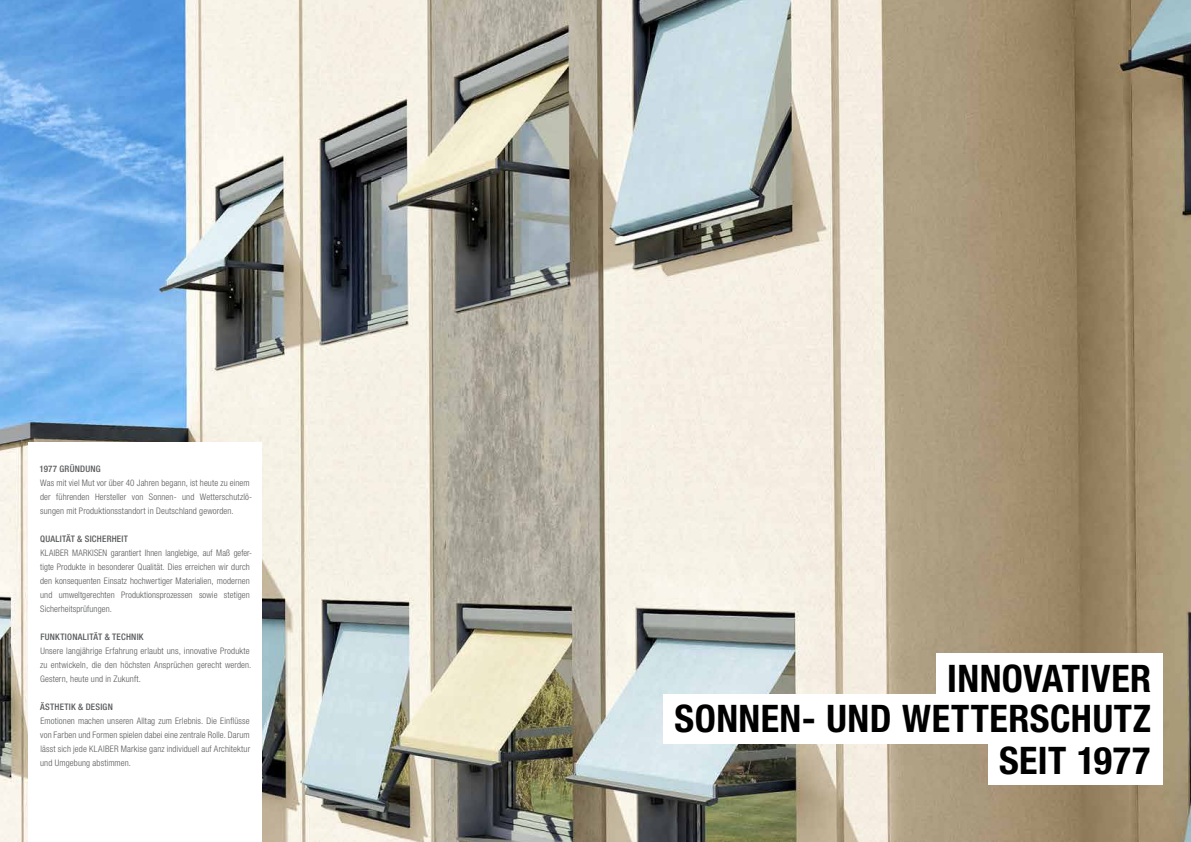
<style>
.page{position:relative;width:1191px;height:842px;background:#fff}
.page>*{position:absolute;margin:0;border:0;box-sizing:border-box;transform-origin:0 0}
.t1{font:700 condensed 38px/41.1px "Helvetica Neue LT Std";letter-spacing:.01em;color:#000;text-align:right}
.t2{font:300 condensed 9px/14px "Helvetica Neue LT Std";letter-spacing:.01em;color:#58595b}
.t3{font:500 condensed 9px "Helvetica Neue LT Std";letter-spacing:.025em;color:#58595b}
</style>
<div class="page">
<img style="left:0;top:0;width:1191px;height:842px">
<div style="left:28px;top:443px;width:233px;height:399px;background:#fff"></div>
<div style="left:936px;top:653px;width:226px;height:50px;background:#fff"></div>
<div style="left:663px;top:694px;width:499px;height:50px;background:#fff"></div>
<div style="left:987px;top:735px;width:175px;height:50px;background:#fff"></div>
<p class="t3" style="left:40px;top:463px;width:63px">1977 GRÜNDUNG</p>
<p class="t2" style="left:40px;top:476px;width:213px">Was mit viel Mut vor über 40 Jahren begann, ist heute zu einem der führenden Hersteller von Sonnen- und Wetterschutzlö&shy;sungen mit Produktionsstandort in Deutschland geworden.</p>
<p class="t3" style="left:40px;top:533px;width:89px">QUALITÄT &amp; SICHERHEIT</p>
<p class="t2" style="left:40px;top:546px;width:213px">KLAIBER MARKISEN garantiert Ihnen langlebige, auf Maß gefer&shy;tigte Produkte in besonderer Qualität. Dies erreichen wir durch den konsequenten Einsatz hochwertiger Materialien, modernen und umweltgerechten Produktionsprozessen sowie stetigen Sicherheitsprüfungen.</p>
<p class="t3" style="left:40px;top:631px;width:105px">FUNKTIONALITÄT &amp; TECHNIK</p>
<p class="t2" style="left:40px;top:644px;width:213px">Unsere langjährige Erfahrung erlaubt uns, innovative Produkte zu entwickeln, die den höchsten Ansprüchen gerecht werden.<br>Gestern, heute und in Zukunft.</p>
<p class="t3" style="left:40px;top:701px;width:74px">ÄSTHETIK &amp; DESIGN</p>
<p class="t2" style="left:40px;top:714px;width:211px;text-align:justify">Emotionen machen unseren Alltag zum Erlebnis. Die Einflüsse von Farben und Formen spielen dabei eine zentrale Rolle. Darum lässt sich jede KLAIBER Markise ganz individuell auf Architektur und Umgebung abstimmen.</p>
<h1 class="t1" style="left:674px;top:657px;width:478px">INNOVATIVER<br>SONNEN- UND WETTERSCHUTZ<br>SEIT 1977</h1>
</div>
